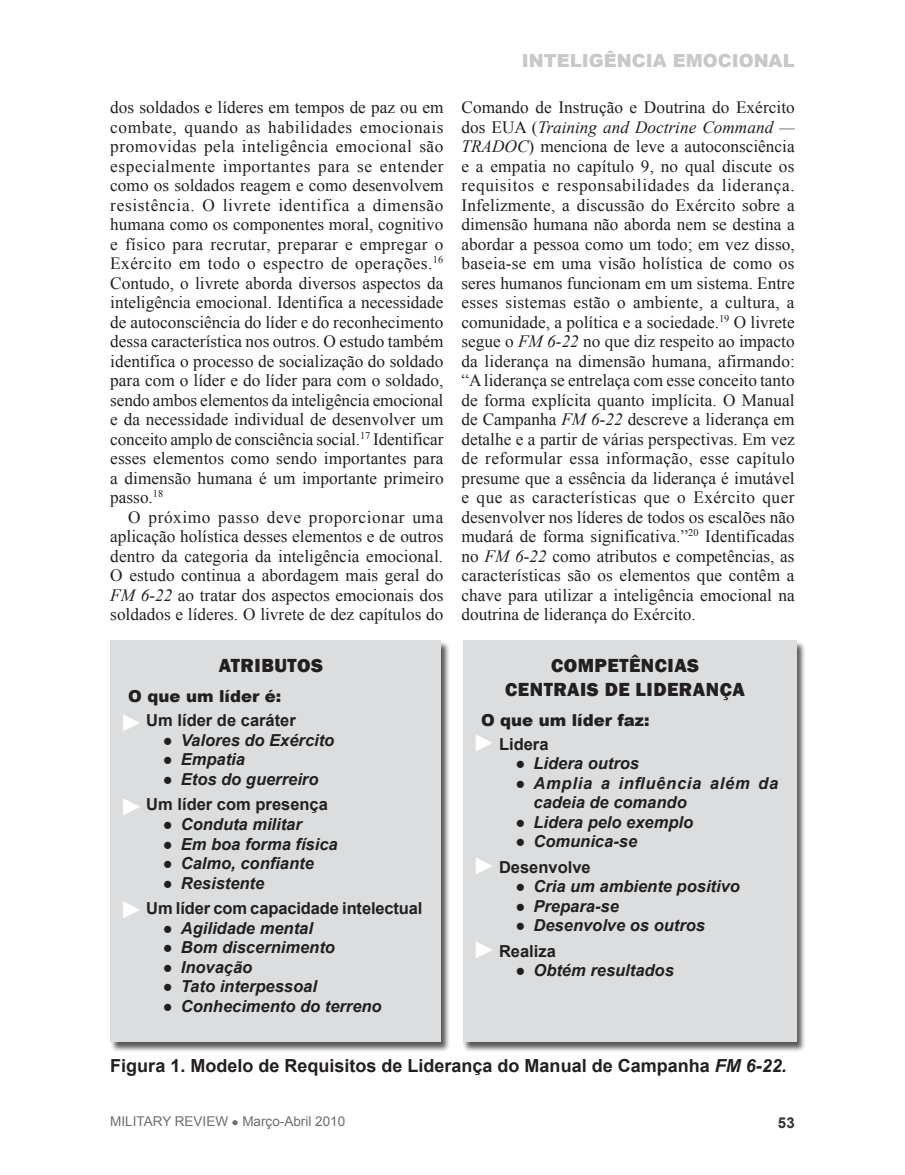
<style>
.page{position:relative;width:905px;height:1175px;background:#fff}
.page>*{position:absolute;margin:0;border:0;box-sizing:border-box;transform-origin:0 0}
.t1{font:900 24.15px "Arial";color:#fff}
.fob{font:800 19.5px "Franklin Gothic";letter-spacing:.025em;color:#231f20}
.figure_title{font:700 18px "Arial";color:#231f20}
.t2{font:900 18px "Arial";color:#c7c8ca}
.fob-2{font:17.25px/19.5px "Times New Roman";color:#231f20;text-align:justify}
.fob_Bullet{font:italic 700 16.5px "Arial";color:#231f20}
.fob-3{font:700 16.5px "Arial";color:#231f20}
.fob_Bullet-2{font:italic 700 16.5px/19.5px "Arial";letter-spacing:.045em;color:#231f20}
.fob-4{font:900 16.5px "Arial";color:#231f20}
.t3{font:700 15px "Arial";color:#333132}
.t4{font:13.5px "Arial";color:#6d6e71}
.s1{font-style:italic}
.s2{font-family:"Times New Roman";font-weight:400;font-style:normal}
</style>
<div class="page">
<div style="left:109px;top:640px;width:341px;height:411px;background:#231f20;opacity:.75"></div>
<div style="left:110px;top:640px;width:330px;height:402px;background:#dcddde"></div>
<div style="left:462px;top:640px;width:343px;height:411px;background:#231f20;opacity:.75"></div>
<div style="left:463px;top:640px;width:333px;height:402px;background:#dcddde"></div>
<p class="fob-2" style="left:110px;top:97px;width:335px">dos soldados e líderes em tempos de paz ou em combate, quando as habilidades emocionais promovidas pela inteligência emocional são especialmente importantes para se entender como os soldados reagem e como desenvolvem resistência. O livrete identifica a dimensão humana como os componentes moral, cognitivo e físico para recrutar, preparar e empregar o Exército em todo o espectro de operações.<sup>16<br></sup>Contudo, o livrete aborda diversos aspectos da inteligência emocional. Identifica a necessidade de autoconsciência do líder e do reconhecimento dessa característica nos outros. O estudo também identifica o processo de socialização do soldado para com o líder e do líder para com o soldado, sendo ambos elementos da inteligência emocional e da necessidade individual de desenvolver um conceito amplo de consciência social.<sup>17</sup> Identificar esses elementos como sendo importantes para a dimensão humana é um importante primeiro passo.<sup>18</sup></p>
<p class="fob-2" style="left:110px;top:507px;width:335px;text-indent:18px">O próximo passo deve proporcionar uma aplicação holística desses elementos e de outros dentro da categoria da inteligência emocional.<br>O estudo continua a abordagem mais geral do <span class="s1">FM 6-22</span> ao tratar dos aspectos emocionais dos soldados e líderes. O livrete de dez capítulos do</p>
<p class="fob" style="left:219px;top:653px;width:106px">ATRIBUTOS</p>
<p class="fob-4" style="left:128px;top:684px;width:155px">O que um líder é:</p>
<p class="fob-3" style="left:146px;top:709px;width:151px">Um líder de caráter</p>
<p class="fob_Bullet" style="left:163px;top:729px;width:173px"><span class="s2">●</span> Valores do Exército</p>
<p class="fob_Bullet" style="left:163px;top:749px;width:84px"><span class="s2">●</span> Empatia</p>
<p class="fob_Bullet" style="left:163px;top:768px;width:157px"><span class="s2">●</span> Etos do guerreiro</p>
<p class="fob-3" style="left:146px;top:793px;width:183px">Um líder com presença</p>
<p class="fob_Bullet" style="left:163px;top:813px;width:141px"><span class="s2">●</span> Conduta militar</p>
<p class="fob_Bullet" style="left:163px;top:833px;width:176px"><span class="s2">●</span> Em boa forma física</p>
<p class="fob_Bullet" style="left:163px;top:852px;width:152px"><span class="s2">●</span> Calmo, confiante</p>
<p class="fob_Bullet" style="left:163px;top:872px;width:103px"><span class="s2">●</span> Resistente</p>
<p class="fob-3" style="left:146px;top:897px;width:278px">Um líder com capacidade intelectual</p>
<p class="fob_Bullet" style="left:163px;top:917px;width:152px"><span class="s2">●</span> Agilidade mental</p>
<p class="fob_Bullet" style="left:163px;top:936px;width:174px"><span class="s2">●</span> Bom discernimento</p>
<p class="fob_Bullet" style="left:163px;top:956px;width:91px"><span class="s2">●</span> Inovação</p>
<p class="fob_Bullet" style="left:163px;top:975px;width:156px"><span class="s2">●</span> Tato interpessoal</p>
<p class="fob_Bullet" style="left:163px;top:995px;width:220px"><span class="s2">●</span> Conhecimento do terreno</p>
<p class="t1" style="left:120px;top:704px;width:25px">►</p>
<p class="t1" style="left:120px;top:788px;width:25px">►</p>
<p class="t1" style="left:120px;top:892px;width:25px">►</p>
<p class="t2" style="left:521px;top:48px;width:274px">INTELIGÊNCIA EMOCIONAL</p>
<p class="fob-2" style="left:461px;top:97px;width:335px">Comando de Instrução e Doutrina do Exército dos EUA (<span class="s1">Training and Doctrine Command — TRADOC</span>) menciona de leve a autoconsciência e a empatia no capítulo 9, no qual discute os requisitos e responsabilidades da liderança.<br>Infelizmente, a discussão do Exército sobre a dimensão humana não aborda nem se destina a abordar a pessoa como um todo; em vez disso, baseia-se em uma visão holística de como os seres humanos funcionam em um sistema. Entre esses sistemas estão o ambiente, a cultura, a comunidade, a política e a sociedade.<sup>19</sup> O livrete segue o <span class="s1">FM 6-22</span> no que diz respeito ao impacto da liderança na dimensão humana, afirmando: “A liderança se entrelaça com esse conceito tanto de forma explícita quanto implícita. O Manual de Campanha <span class="s1">FM 6-22</span> descreve a liderança em detalhe e a partir de várias perspectivas. Em vez de reformular essa informação, esse capítulo presume que a essência da liderança é imutável e que as características que o Exército quer desenvolver nos líderes de todos os escalões não mudará de forma significativa.”<sup>20</sup> Identificadas no <span class="s1">FM 6-22</span> como atributos e competências, as características são os elementos que contêm a chave para utilizar a inteligência emocional na doutrina de liderança do Exército.</p>
<p class="fob" style="left:551px;top:653px;width:150px">COMPETÊNCIAS</p>
<p class="fob" style="left:505px;top:676px;width:241px">CENTRAIS DE LIDERANÇA</p>
<p class="fob-4" style="left:481px;top:708px;width:170px">O que um líder faz:</p>
<p class="fob-3" style="left:499px;top:733px;width:51px">Lidera</p>
<p class="fob_Bullet" style="left:515px;top:753px;width:125px"><span class="s2">●</span> Lidera outros</p>
<p class="fob_Bullet-2" style="left:533px;top:774px;width:246px;text-indent:-18px"><span class="s2">●</span> Amplia a influência além da cadeia de comando</p>
<p class="fob_Bullet" style="left:515px;top:811px;width:179px"><span class="s2">●</span> Lidera pelo exemplo</p>
<p class="fob_Bullet" style="left:515px;top:831px;width:123px"><span class="s2">●</span> Comunica-se</p>
<p class="fob-3" style="left:499px;top:856px;width:93px">Desenvolve</p>
<p class="fob_Bullet" style="left:515px;top:876px;width:226px"><span class="s2">●</span> Cria um ambiente positivo</p>
<p class="fob_Bullet" style="left:515px;top:895px;width:105px"><span class="s2">●</span> Prepara-se</p>
<p class="fob_Bullet" style="left:515px;top:915px;width:191px"><span class="s2">●</span> Desenvolve os outros</p>
<p class="fob-3" style="left:499px;top:940px;width:58px">Realiza</p>
<p class="fob_Bullet" style="left:515px;top:960px;width:160px"><span class="s2">●</span> Obtém resultados</p>
<p class="t1" style="left:472px;top:725px;width:25px">►</p>
<p class="t1" style="left:472px;top:848px;width:25px">►</p>
<p class="t1" style="left:472px;top:932px;width:25px">►</p>
<p class="figure_title" style="left:110px;top:1053px;width:678px">Figura 1. Modelo de Requisitos de Liderança do Manual de Campanha <span class="s1">FM 6-22.</span></p>
<p class="t4" style="left:110px;top:1112px;width:236px">MILITARY REVIEW ● Março-Abril 2010</p>
<p class="t3" style="left:778px;top:1112px;width:18px">53</p>
</div>
